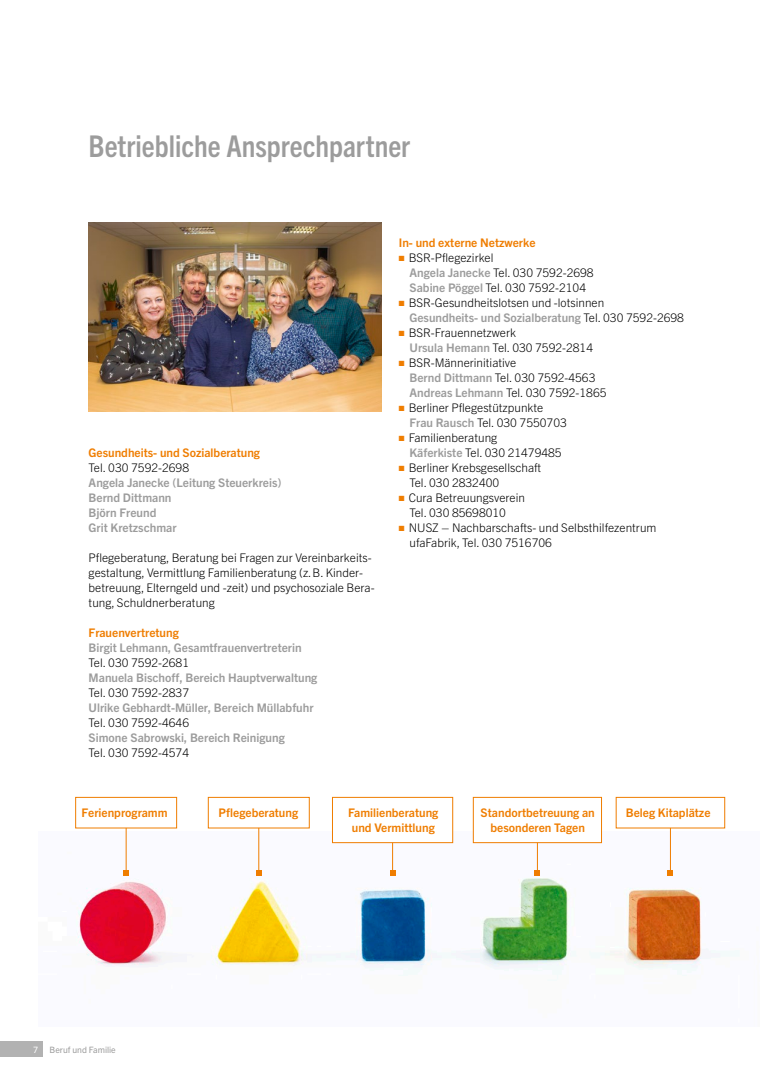
<style>
.page{position:relative;width:780px;height:1088px;background:#fff}
.page>*{position:absolute;margin:0;border:0;box-sizing:border-box;transform-origin:0 0}
.t1{font:700 condensed 30px "Trade Gothic Next LT Pro";color:#9c9c9c}
.t2{font:300 11.88px/15px "Trade Gothic Next LT Pro";color:#000}
.t3{font:700 11.88px/15px "Trade Gothic Next LT Pro";color:#9c9c9c}
.t4{font:700 11.88px/15px "Trade Gothic Next LT Pro";color:#ef7d00}
.t5{font:8.75px "Trade Gothic Next LT Pro";color:#9c9c9c}
.t6{font:8.75px "Trade Gothic Next LT Pro";color:#fff}
.s1{color:#ef7d00}
.s2{font-weight:700;color:#9c9c9c}
</style>
<div class="page">
<img style="left:76px;top:832px;width:663px;height:149px">
<div style="left:75px;top:797px;width:102px;height:31px;background:#fff;border:1px solid #ef7d00"></div>
<div style="left:208px;top:797px;width:101px;height:31px;background:#fff;border:1px solid #ef7d00"></div>
<div style="left:332px;top:797px;width:121px;height:46px;background:#fff;border:1px solid #ef7d00"></div>
<div style="left:473px;top:797px;width:128px;height:46px;background:#fff;border:1px solid #ef7d00"></div>
<div style="left:615px;top:797px;width:110px;height:31px;background:#fff;border:1px solid #ef7d00"></div>
<div style="left:0;top:1042px;width:43px;height:15px;background:#b2b2b2"></div>
<img style="left:89px;top:223px;width:292px;height:189px">
<hr style="left:126px;top:828px;width:1px;height:43px;background:#ef7d00">
<svg style="left:123px;top:870px;width:6px;height:5px"></svg>
<hr style="left:258px;top:828px;width:1px;height:43px;background:#ef7d00">
<svg style="left:256px;top:870px;width:5px;height:5px"></svg>
<svg style="left:390px;top:843px;width:5px;height:32px"></svg>
<svg style="left:535px;top:843px;width:5px;height:32px"></svg>
<hr style="left:670px;top:828px;width:1px;height:43px;background:#ef7d00">
<svg style="left:667px;top:870px;width:6px;height:5px"></svg>
<h1 class="t1" style="left:89px;top:125px;width:323px">Betriebliche Ansprechpartner</h1>
<p class="t4" style="left:89px;top:444px;width:173px">Gesundheits- und Sozialberatung</p>
<p class="t2" style="left:89px;top:459px;width:102px">Tel. 030 7592-2698</p>
<p class="t3" style="left:89px;top:474px;width:194px">Angela Janecke (Leitung Steuerkreis)<br>Bernd Dittmann<br>Björn Freund<br>Grit Kretzschmar</p>
<p class="t2" style="left:89px;top:549px;width:287px">Pflegeberatung, Beratung bei Fragen zur Vereinbarkeits&shy;gestaltung, Vermittlung Familienberatung (z.B. Kinder&shy;betreuung, Elterngeld und -zeit) und psychosoziale Bera&shy;tung, Schuldnerberatung</p>
<p class="t4" style="left:89px;top:624px;width:92px">Frauenvertretung</p>
<p class="t3" style="left:89px;top:639px;width:214px">Birgit Lehmann, Gesamtfrauenvertreterin</p>
<p class="t2" style="left:89px;top:654px;width:102px">Tel. 030 7592-2681</p>
<p class="t3" style="left:89px;top:669px;width:230px">Manuela Bischoff, Bereich Hauptverwaltung</p>
<p class="t2" style="left:89px;top:684px;width:102px">Tel. 030 7592-2837</p>
<p class="t3" style="left:89px;top:699px;width:226px">Ulrike Gebhardt-Müller, Bereich Müllabfuhr</p>
<p class="t2" style="left:89px;top:714px;width:102px">Tel. 030 7592-4646</p>
<p class="t3" style="left:89px;top:729px;width:198px">Simone Sabrowski, Bereich Reinigung</p>
<p class="t2" style="left:89px;top:744px;width:102px">Tel. 030 7592-4574</p>
<p class="t4" style="left:399px;top:234px;width:138px">In- und externe Netzwerke</p>
<p class="t2" style="left:409px;top:249px;width:186px;text-indent:-11px"><span class="s1">■</span> BSR-Pflegezirkel<br><span class="s2">Angela Janecke</span> Tel. 030 7592-2698<br><span class="s2">Sabine Pöggel</span> Tel. 030 7592-2104</p>
<p class="t2" style="left:409px;top:294px;width:276px;text-indent:-11px"><span class="s1">■</span> BSR-Gesundheitslotsen und -lotsinnen<br><span class="s2">Gesundheits- und Sozialberatung</span> Tel. 030 7592-2698</p>
<p class="t2" style="left:409px;top:324px;width:185px;text-indent:-11px"><span class="s1">■</span> BSR-Frauennetzwerk<br><span class="s2">Ursula Hemann</span> Tel. 030 7592-2814</p>
<p class="t2" style="left:409px;top:354px;width:198px;text-indent:-11px"><span class="s1">■</span> BSR-Männerinitiative<br><span class="s2">Bernd Dittmann</span> Tel. 030 7592-4563<br><span class="s2">Andreas Lehmann</span> Tel. 030 7592-1865</p>
<p class="t2" style="left:409px;top:399px;width:159px;text-indent:-11px"><span class="s1">■</span> Berliner Pflegestützpunkte<br><span class="s2">Frau Rausch</span> Tel. 030 7550703</p>
<p class="t2" style="left:409px;top:429px;width:154px;text-indent:-11px"><span class="s1">■</span> Familienberatung<br><span class="s2">Käferkiste</span> Tel. 030 21479485</p>
<p class="t2" style="left:409px;top:459px;width:133px;text-indent:-11px"><span class="s1">■</span> Berliner Krebsgesellschaft<br>Tel. 030 2832400</p>
<p class="t2" style="left:409px;top:489px;width:117px;text-indent:-11px"><span class="s1">■</span> Cura Betreuungsverein<br>Tel. 030 85698010</p>
<p class="t2" style="left:409px;top:519px;width:248px;text-indent:-11px"><span class="s1">■</span> NUSZ – Nachbarschafts- und Selbsthilfezentrum ufaFabrik, Tel. 030 7516706</p>
<p class="t4" style="left:81px;top:804px;width:88px">Ferienprogramm</p>
<p class="t4" style="left:219px;top:804px;width:81px">Pflegeberatung</p>
<p class="t4" style="left:348px;top:804px;width:92px">Familienberatung und Vermittlung</p>
<p class="t4" style="left:480px;top:804px;width:116px;text-align:center">Standortbetreuung an besonderen Tagen</p>
<p class="t4" style="left:625px;top:804px;width:86px">Beleg Kitaplätze</p>
<p class="t6" style="left:33px;top:1043px;width:7px">7</p>
<p class="t5" style="left:50px;top:1043px;width:68px">Beruf und Familie</p>
</div>
